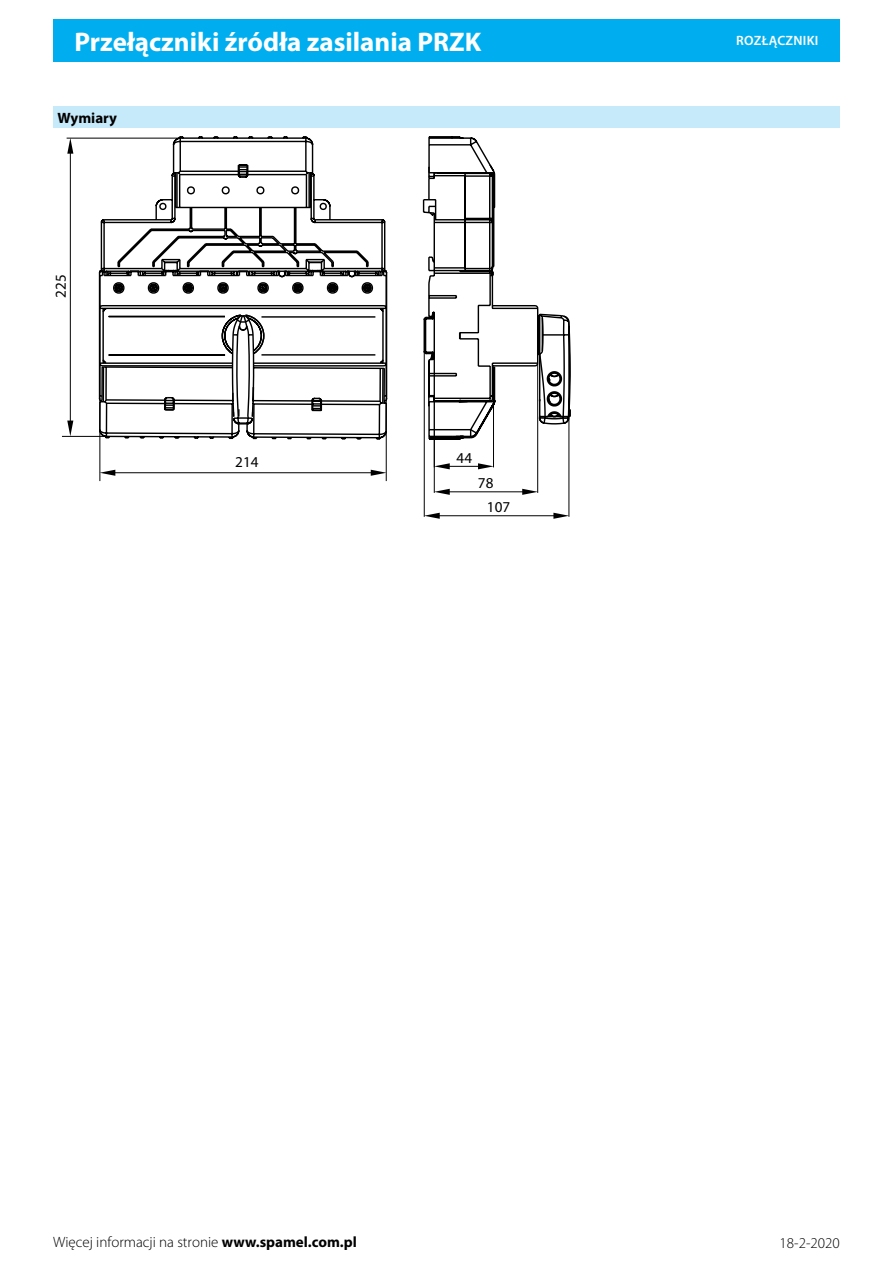
<style>
.page{position:relative;width:893px;height:1263px;background:#fff}
.page>*{position:absolute;margin:0;border:0;box-sizing:border-box;transform-origin:0 0}
.t1{font:700 27px "Myriad Pro";color:#fff}
.Cecha_Wymiary{font:15.15px "Myriad Pro";color:#000}
.t2{font:300 15px "Myriad Pro";color:#000}
.Überschrift{font:700 15px "Myriad Pro";color:#000}
.t3{font:600 13.5px "Myriad Pro";letter-spacing:.02em;color:#fff}
.s1{font-weight:700}
</style>
<div class="page">
<div style="left:53px;top:19px;width:787px;height:43px;background:#00aeef"></div>
<div style="left:53px;top:106px;width:787px;height:22px;background:#c7eafb"></div>
<svg style="left:98px;top:137px;width:288px;height:302px"></svg>
<hr style="left:115px;top:472px;width:256px;height:1px;background:#000">
<svg style="left:101px;top:470px;width:14px;height:6px"></svg>
<svg style="left:371px;top:470px;width:15px;height:6px"></svg>
<hr style="left:100px;top:396px;width:1px;height:85px;background:#000">
<hr style="left:386px;top:396px;width:1px;height:85px;background:#000">
<svg style="left:98px;top:269px;width:290px;height:149px"></svg>
<hr style="left:70px;top:153px;width:1px;height:268px;background:#000">
<svg style="left:67px;top:421px;width:6px;height:15px"></svg>
<svg style="left:67px;top:139px;width:6px;height:15px"></svg>
<hr style="left:62px;top:436px;width:44px;height:1px;background:#000">
<hr style="left:67px;top:138px;width:113px;height:1px;background:#000">
<hr style="left:439px;top:515px;width:115px;height:1px;background:#000">
<svg style="left:425px;top:513px;width:15px;height:6px"></svg>
<svg style="left:553px;top:513px;width:16px;height:6px"></svg>
<hr style="left:424px;top:351px;width:1px;height:166px;background:#000">
<hr style="left:569px;top:335px;width:1px;height:182px;background:#000">
<svg style="left:422px;top:136px;width:149px;height:306px"></svg>
<hr style="left:449px;top:491px;width:74px;height:1px;background:#000">
<svg style="left:435px;top:489px;width:15px;height:6px"></svg>
<svg style="left:522px;top:489px;width:15px;height:6px"></svg>
<hr style="left:449px;top:466px;width:30px;height:1px;background:#000">
<hr style="left:434px;top:360px;width:1px;height:133px;background:#000">
<hr style="left:537px;top:363px;width:1px;height:130px;background:#000">
<svg style="left:434px;top:463px;width:16px;height:6px"></svg>
<svg style="left:478px;top:463px;width:16px;height:6px"></svg>
<hr style="left:434px;top:360px;width:1px;height:107px;background:#000">
<hr style="left:493px;top:402px;width:1px;height:65px;background:#000">
<h1 class="t1" style="left:74px;top:24px;width:408px">Przełączniki źródła zasilania PRZK</h1>
<p class="Überschrift" style="left:57px;top:108px;width:61px">Wymiary</p>
<p class="Cecha_Wymiary" style="left:51px;top:297px;width:25px;rotate:-90deg">225</p>
<p class="Cecha_Wymiary" style="left:235px;top:452px;width:25px">214</p>
<p class="Cecha_Wymiary" style="left:457px;top:449px;width:17px">44</p>
<p class="Cecha_Wymiary" style="left:478px;top:474px;width:17px">78</p>
<p class="Cecha_Wymiary" style="left:487px;top:498px;width:25px">107</p>
<p class="t3" style="left:736px;top:32px;width:84px">ROZŁĄCZNIKI</p>
<p class="t2" style="left:53px;top:1234px;width:305px">Więcej informacji na stronie <span class="s1">www.spamel.com.pl</span></p>
<p class="t2" style="left:780px;top:1234px;width:62px">18-2-2020</p>
</div>
